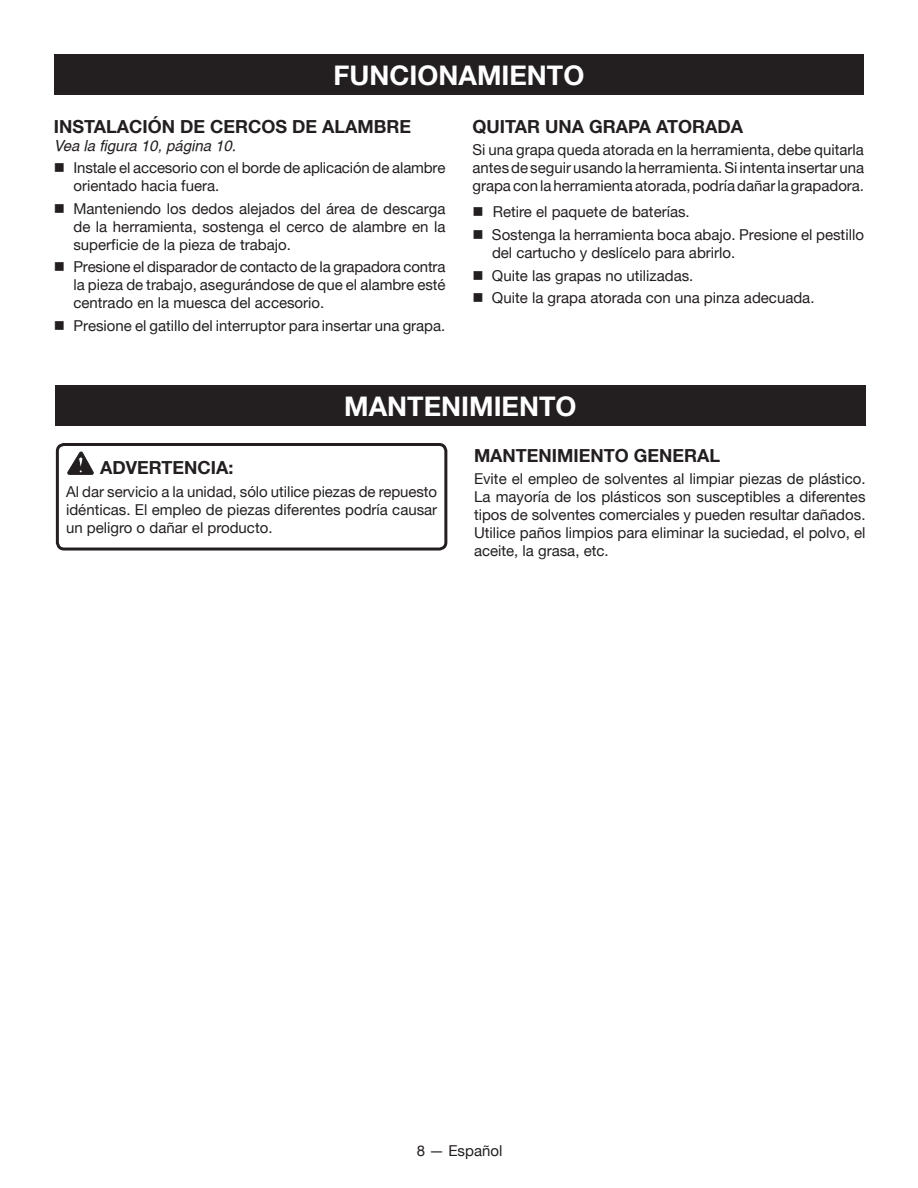
<style>
.page{position:relative;width:918px;height:1188px;background:#fff}
.page>*{position:absolute;margin:0;border:0;box-sizing:border-box;transform-origin:0 0}
.HEADING{font:700 27px "Helvetica Neue";color:#fff}
.Heading_2{font:700 18px "Helvetica Neue";color:#231f20}
.Body_text{font:700 18px "Helvetica Neue";color:#231f20}
.bullets{font:15px/18px "Helvetica Neue";color:#231f20}
.Body_text-2{font:15px/18px "Helvetica Neue";color:#231f20;text-align:justify}
.Warning_Text{font:15px/18px "Helvetica Neue";color:#231f20;text-align:justify}
.see_figure{font:italic 15px "Helvetica";color:#231f20}
</style>
<div class="page">
<div style="left:56px;top:443px;width:391px;height:108px;border:3px solid #231f20;border-radius:7px"></div>
<svg style="left:68px;top:452px;width:25px;height:22px"></svg>
<div style="left:55px;top:385px;width:810px;height:41px;background:#231f20"></div>
<div style="left:54px;top:54px;width:810px;height:40px;background:#231f20"></div>
<p class="HEADING" style="left:334px;top:58px;width:252px">FUNCIONAMIENTO</p>
<p class="Heading_2" style="left:54px;top:115px;width:359px">INSTALACIÓN DE CERCOS DE ALAMBRE</p>
<p class="see_figure" style="left:54px;top:137px;width:184px">Vea la figura 10, página 10.</p>
<p class="bullets" style="left:73px;top:159px;width:374px;text-indent:-20px">■ Instale el accesorio con el borde de aplicación de alambre orientado hacia fuera.</p>
<p class="bullets" style="left:73px;top:199px;width:374px;text-align:justify;text-indent:-20px">■ Manteniendo los dedos alejados del área de descarga de la herramienta, sostenga el cerco de alambre en la superficie de la pieza de trabajo.</p>
<p class="bullets" style="left:73px;top:258px;width:374px;text-align:justify;text-indent:-20px">■ Presione el disparador de contacto de la grapadora contra la pieza de trabajo, asegurándose de que el alambre esté centrado en la muesca del accesorio.</p>
<p class="bullets" style="left:54px;top:316px;width:393px">■ Presione el gatillo del interruptor para insertar una grapa.</p>
<p class="Heading_2" style="left:472px;top:115px;width:272px">QUITAR UNA GRAPA ATORADA</p>
<p class="Body_text-2" style="left:472px;top:141px;width:393px">Si una grapa queda atorada en la herramienta, debe quitarla antes de seguir usando la herramienta. Si intenta insertar una grapa con la herramienta atorada, podría dañar la grapadora.</p>
<p class="Body_text-2" style="left:472px;top:203px;width:219px">■ Retire el paquete de baterías.</p>
<p class="bullets" style="left:492px;top:225px;width:373px;text-indent:-20px">■ Sostenga la herramienta boca abajo. Presione el pestillo del cartucho y deslícelo para abrirlo.</p>
<p class="bullets" style="left:472px;top:266px;width:222px">■ Quite las grapas no utilizadas.</p>
<p class="bullets" style="left:472px;top:289px;width:344px">■ Quite la grapa atorada con una pinza adecuada.</p>
<p class="HEADING" style="left:344px;top:389px;width:234px">MANTENIMIENTO</p>
<p class="Heading_2" style="left:474px;top:444px;width:248px">MANTENIMIENTO GENERAL</p>
<p class="Body_text-2" style="left:474px;top:470px;width:393px">Evite el empleo de solventes al limpiar piezas de plástico.<br>La mayoría de los plásticos son susceptibles a diferentes tipos de solventes comerciales y pueden resultar dañados.<br>Utilice paños limpios para eliminar la suciedad, el polvo, el aceite, la grasa, etc.</p>
<p class="Body_text" style="left:100px;top:457px;width:135px">ADVERTENCIA:</p>
<p class="Warning_Text" style="left:66px;top:482px;width:373px">Al dar servicio a la unidad, sólo utilice piezas de repuesto idénticas. El empleo de piezas diferentes podría causar un peligro o dañar el producto.</p>
<p class="Body_text-2" style="left:417px;top:1141px;width:87px">8 — Español</p>
</div>
